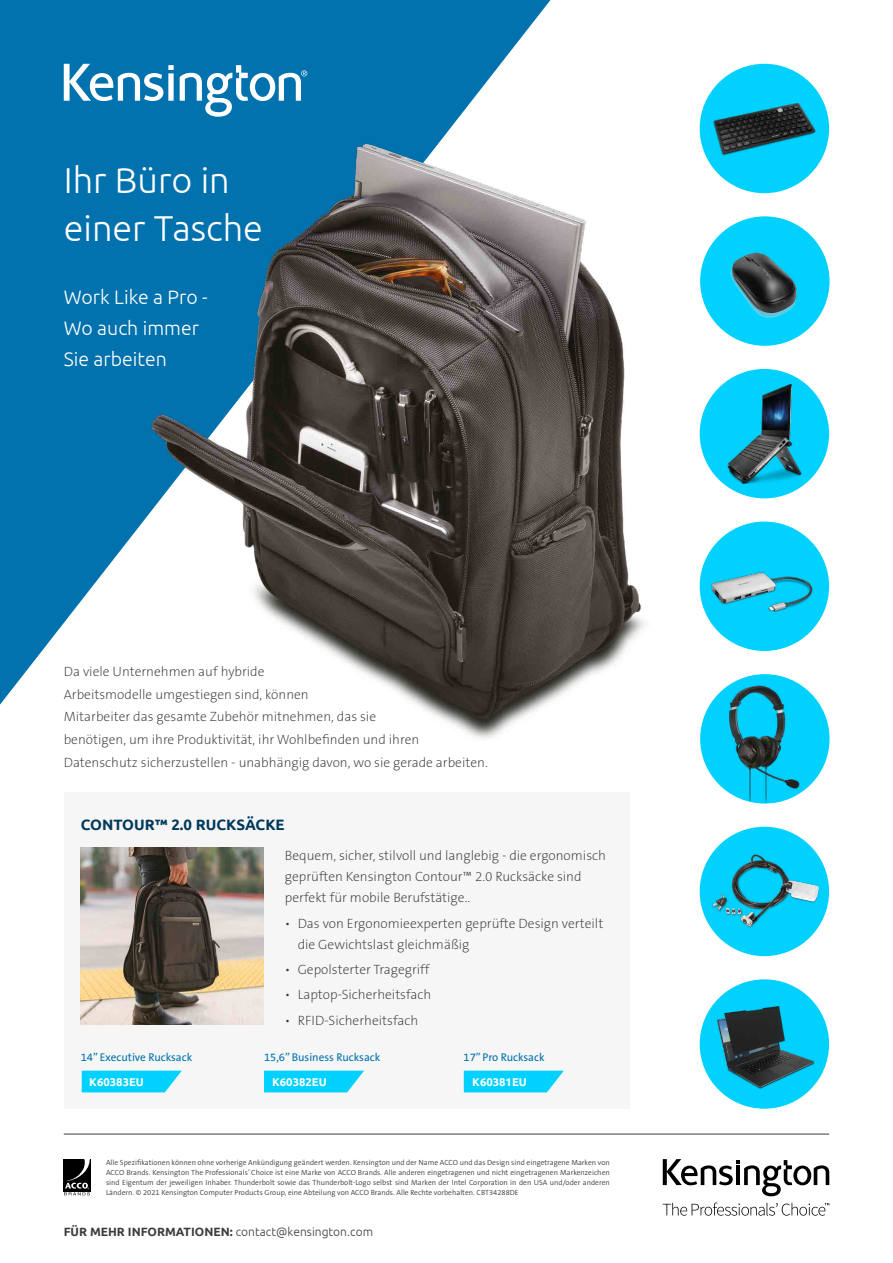
<style>
.page{position:relative;width:893px;height:1263px;background:#fff}
.page>*{position:absolute;margin:0;border:0;box-sizing:border-box;transform-origin:0 0}
.t1{font:300 36px/47.5px "Ubuntu";color:#fff}
.t2{font:300 19.5px/30.9px "Ubuntu";color:#fff}
.t3{font:700 15px "Ubuntu";color:#00395b}
.t4{font:13.5px/22.6px "The Sans KENSINGTON2 XL";color:#3c3c3b}
.t5{font:300 12px "Ubuntu";color:#3c3c3b}
.t6{font:11.25px "The Sans KENSINGTON5 Rg";color:#0172ad}
.t7{font:700 11.25px "Ubuntu";color:#fff}
.t8{font:7.5px/10.4px "The Sans KENSINGTON4 SL";color:#3c3c3b;text-align:justify}
.s1{font-weight:700}
</style>
<div class="page">
<div style="left:64px;top:792px;width:565px;height:317px;background:#f6f6f6"></div>
<img style="left:81px;top:848px;width:183px;height:177px">
<svg style="left:0;top:0;width:550px;height:705px;background:#1b80b5"></svg>
<svg style="left:64px;top:64px;width:243px;height:53px"></svg>
<img style="left:100px;top:114px;width:600px;height:624px">
<div style="left:700px;top:674px;width:129px;height:129px;background:#00d1ff;border-radius:50%"></div>
<img style="left:726px;top:681px;width:78px;height:122px">
<div style="left:700px;top:64px;width:129px;height:129px;background:#00d1ff;border-radius:50%"></div>
<img style="left:706px;top:98px;width:110px;height:62px">
<div style="left:700px;top:216px;width:129px;height:130px;background:#00d1ff;border-radius:50%"></div>
<img style="left:729px;top:252px;width:68px;height:67px">
<div style="left:700px;top:369px;width:129px;height:129px;background:#00d1ff;border-radius:50%"></div>
<img style="left:728px;top:384px;width:73px;height:99px">
<div style="left:700px;top:521px;width:129px;height:130px;background:#00d1ff;border-radius:50%"></div>
<div style="left:700px;top:827px;width:129px;height:129px;background:#00d1ff;border-radius:50%"></div>
<img style="left:703px;top:848px;width:123px;height:87px">
<div style="left:700px;top:979px;width:129px;height:130px;background:#00d1ff;border-radius:50%"></div>
<img style="left:709px;top:1000px;width:114px;height:93px">
<img style="left:64px;top:1159px;width:27px;height:32px">
<svg style="left:64px;top:1183px;width:26px;height:12px"></svg>
<svg style="left:663px;top:1159px;width:166px;height:37px"></svg>
<svg style="left:663px;top:1202px;width:166px;height:14px"></svg>
<hr style="left:64px;top:1134px;width:765px;height:1px;background:#3c3c3b">
<svg style="left:264px;top:1071px;width:100px;height:21px;background:#14d4fe"></svg>
<svg style="left:82px;top:1071px;width:100px;height:21px;background:#15d4fe"></svg>
<svg style="left:464px;top:1071px;width:100px;height:21px;background:#15d4fe"></svg>
<img style="left:711px;top:572px;width:102px;height:40px">
<h1 class="t1" style="left:64px;top:156px;width:201px">Ihr Büro in einer Tasche</h1>
<h2 class="t2" style="left:64px;top:281px;width:145px">Work Like a Pro -<br>Wo auch immer<br>Sie arbeiten</h2>
<p class="t4" style="left:64px;top:660px;width:425px">Da viele Unternehmen auf hybride<br>Arbeitsmodelle umgestiegen sind, können<br>Mitarbeiter das gesamte Zubehör mitnehmen, das sie<br>benötigen, um ihre Produktivität, ihr Wohlbefinden und ihren Datenschutz sicherzustellen - unabhängig davon, wo sie gerade arbeiten.</p>
<p class="t3" style="left:81px;top:815px;width:205px">CONTOUR™ 2.0 RUCKSÄCKE</p>
<p class="t6" style="left:81px;top:1051px;width:113px">14” Executive Rucksack</p>
<p class="t7" style="left:89px;top:1075px;width:56px">K60383EU</p>
<p class="t4" style="left:285px;top:846px;width:323px;line-height:21px">Bequem, sicher, stilvoll und langlebig - die ergonomisch geprüften Kensington Contour™ 2.0 Rucksäcke sind perfekt für mobile Berufstätige..</p>
<p class="t4" style="left:298px;top:913px;width:307px;line-height:21px;text-indent:-13px">• Das von Ergonomieexperten geprüfte Design verteilt die Gewichtslast gleichmäßig</p>
<p class="t4" style="left:285px;top:958px;width:146px">• Gepolsterter Tragegriff</p>
<p class="t4" style="left:285px;top:984px;width:148px">• Laptop-Sicherheitsfach</p>
<p class="t4" style="left:285px;top:1009px;width:135px">• RFID-Sicherheitsfach</p>
<p class="t6" style="left:264px;top:1051px;width:118px">15,6” Business Rucksack</p>
<p class="t7" style="left:272px;top:1075px;width:56px">K60382EU</p>
<p class="t6" style="left:463px;top:1051px;width:83px">17” Pro Rucksack</p>
<p class="t7" style="left:472px;top:1075px;width:56px">K60381EU</p>
<p class="t8" style="left:106px;top:1157px;width:505px">Alle Spezifikationen können ohne vorherige Ankündigung geändert werden. Kensington und der Name ACCO und das Design sind eingetragene Marken von ACCO Brands. Kensington The Professionals’ Choice ist eine Marke von ACCO Brands. Alle anderen eingetragenen und nicht eingetragenen Markenzeichen sind Eigentum der jeweiligen Inhaber. Thunderbolt sowie das Thunderbolt-Logo selbst sind Marken der Intel Corporation in den USA und/oder anderen Ländern. © 2021 Kensington Computer Products Group, eine Abteilung von ACCO Brands. Alle Rechte vorbehalten. CBT34288DE</p>
<p class="t5" style="left:64px;top:1224px;width:311px"><span class="s1">FÜR MEHR INFORMATIONEN:</span> contact@kensington.com</p>
</div>
